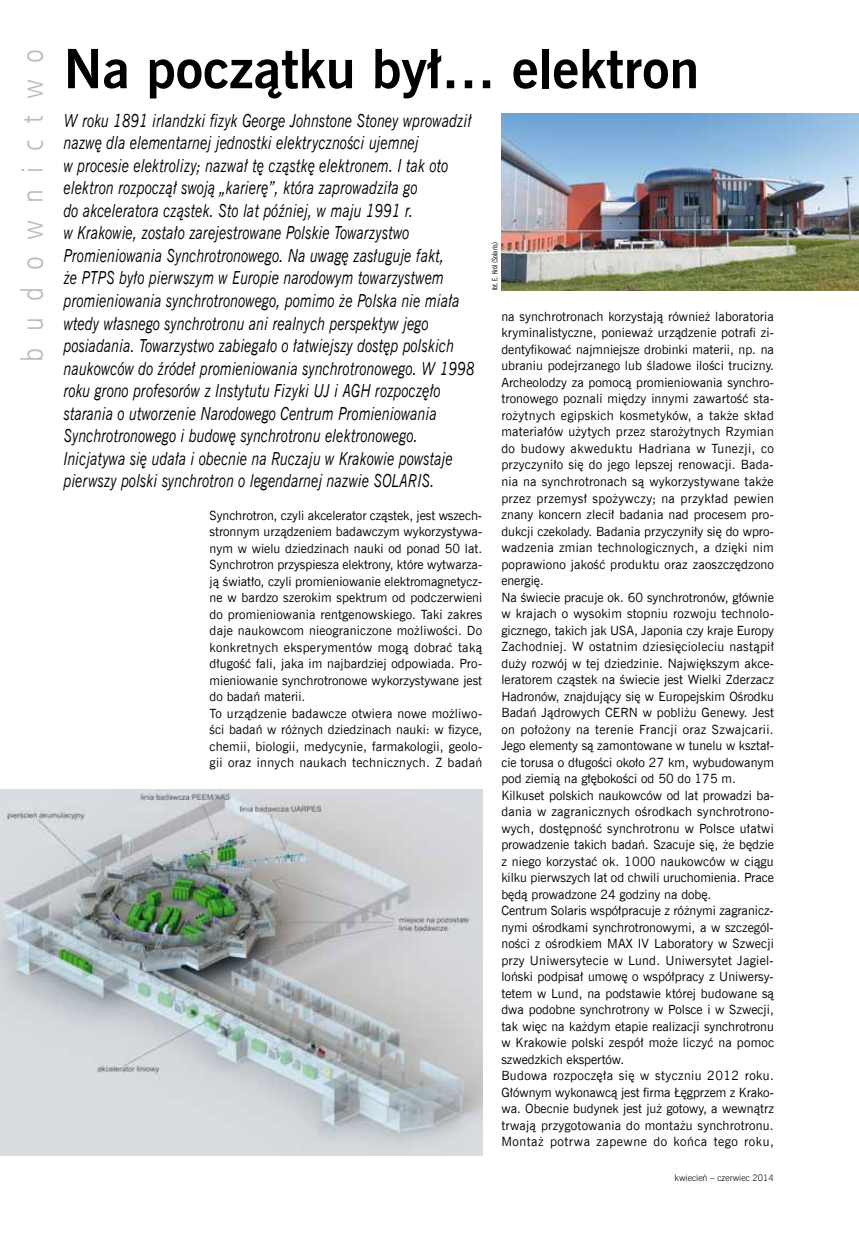
<style>
.page{position:relative;width:859px;height:1234px;background:#fff}
.page>*{position:absolute;margin:0;border:0;box-sizing:border-box;transform-origin:0 0}
.t1{font:700 54px "News Goth EU";color:#000}
.t2{font:30px "Humnst 777 Lt Cn EU";letter-spacing:.55em;color:#bbbdbe}
.t3{font:italic 18px/22.5px "News Goth EU";color:#000;scale:.8 1}
.t4{font:12.75px/16.5px "News Goth EU";letter-spacing:.01em;color:#000}
.t5{font:9px "News Goth Lt EU";color:#000}
.t6{font:7.5px "News Goth Cn EU";color:#000}
</style>
<div class="page">
<img style="left:501px;top:114px;width:358px;height:176px">
<img style="left:0;top:789px;width:482px;height:365px">
<h2 class="t2" style="left:14px;top:361px;width:314px;rotate:-90deg">budownictwo</h2>
<h1 class="t1" style="left:64px;top:35px;width:637px">Na początku był… elektron</h1>
<p class="t3" style="left:64px;top:110px;width:515px">W roku 1891 irlandzki fizyk George Johnstone Stoney wprowadził nazwę dla elementarnej jednostki elektryczności ujemnej<br>w procesie elektrolizy; nazwał tę cząstkę elektronem. I tak oto elektron rozpoczął swoją „karierę”, która zaprowadziła go<br>do akceleratora cząstek. Sto lat później, w maju 1991 r.<br>w Krakowie, zostało zarejestrowane Polskie Towarzystwo Promieniowania Synchrotronowego. Na uwagę zasługuje fakt,<br>że PTPS było pierwszym w Europie narodowym towarzystwem promieniowania synchrotronowego, pomimo że Polska nie miała wtedy własnego synchrotronu ani realnych perspektyw jego posiadania. Towarzystwo zabiegało o łatwiejszy dostęp polskich naukowców do źródeł promieniowania synchrotronowego. W 1998 roku grono profesorów z Instytutu Fizyki UJ i AGH rozpoczęło starania o utworzenie Narodowego Centrum Promieniowania Synchrotronowego i budowę synchrotronu elektronowego.<br>Inicjatywa się udała i obecnie na Ruczaju w Krakowie powstaje pierwszy polski synchrotron o legendarnej nazwie SOLARIS.</p>
<p class="t4" style="left:210px;top:507px;width:274px">Synchrotron, czyli akcelerator cząstek, jest wszech&shy;stronnym urządzeniem badawczym wykorzystywa&shy;nym w wielu dziedzinach nauki od ponad 50 lat.<br>Synchrotron przyspiesza elektrony, które wytwarza&shy;ją światło, czyli promieniowanie elektromagnetycz&shy;ne w bardzo szerokim spektrum od podczerwieni do promieniowania rentgenowskiego. Taki zakres daje naukowcom nieograniczone możliwości. Do konkretnych eksperymentów mogą dobrać taką długość fali, jaka im najbardziej odpowiada. Pro&shy;mieniowanie synchrotronowe wykorzystywane jest do badań materii.<br>To urządzenie badawcze otwiera nowe możliwo&shy;ści badań w różnych dziedzinach nauki: w fizyce, chemii, biologii, medycynie, farmakologii, geolo&shy;gii oraz innych naukach technicznych. Z badań</p>
<p class="t6" style="left:490px;top:290px;width:50px;rotate:-90deg">fot. E. Król (Solaris)</p>
<p class="t4" style="left:501px;top:308px;width:274px">na synchrotronach korzystają również laboratoria kryminalistyczne, ponieważ urządzenie potrafi zi&shy;dentyfikować najmniejsze drobinki materii, np. na ubraniu podejrzanego lub śladowe ilości trucizny.<br>Archeolodzy za pomocą promieniowania synchro&shy;tronowego poznali między innymi zawartość sta&shy;rożytnych egipskich kosmetyków, a także skład materiałów użytych przez starożytnych Rzymian do budowy akweduktu Hadriana w Tunezji, co przyczyniło się do jego lepszej renowacji. Bada&shy;nia na synchrotronach są wykorzystywane także przez przemysł spożywczy; na przykład pewien znany koncern zlecił badania nad procesem pro&shy;dukcji czekolady. Badania przyczyniły się do wpro&shy;wadzenia zmian technologicznych, a dzięki nim poprawiono jakość produktu oraz zaoszczędzono energię.<br>Na świecie pracuje ok. 60 synchrotronów, głównie w krajach o wysokim stopniu rozwoju technolo&shy;gicznego, takich jak USA, Japonia czy kraje Europy Zachodniej. W ostatnim dziesięcioleciu nastąpił duży rozwój w tej dziedzinie. Największym akce&shy;leratorem cząstek na świecie jest Wielki Zderzacz Hadronów, znajdujący się w Europejskim Ośrodku Badań Jądrowych CERN w pobliżu Genewy. Jest on położony na terenie Francji oraz Szwajcarii.<br>Jego elementy są zamontowane w tunelu w kształ&shy;cie torusa o długości około 27 km, wybudowanym pod ziemią na głębokości od 50 do 175 m.<br>Kilkuset polskich naukowców od lat prowadzi ba&shy;dania w zagranicznych ośrodkach synchrotrono&shy;wych, dostępność synchrotronu w Polsce ułatwi prowadzenie takich badań. Szacuje się, że będzie z niego korzystać ok. 1000 naukowców w ciągu kilku pierwszych lat od chwili uruchomienia. Prace będą prowadzone 24 godziny na dobę.<br>Centrum Solaris współpracuje z różnymi zagranicz&shy;nymi ośrodkami synchrotronowymi, a w szczegól&shy;ności z ośrodkiem MAX IV Laboratory w Szwecji przy Uniwersytecie w Lund. Uniwersytet Jagiel&shy;loński podpisał umowę o współpracy z Uniwersy&shy;tetem w Lund, na podstawie której budowane są dwa podobne synchrotrony w Polsce i w Szwecji, tak więc na każdym etapie realizacji synchrotronu w Krakowie polski zespół może liczyć na pomoc szwedzkich ekspertów.<br>Budowa rozpoczęła się w styczniu 2012 roku.<br>Głównym wykonawcą jest firma Łęgprzem z Krako&shy;wa. Obecnie budynek jest już gotowy, a wewnątrz trwają przygotowania do montażu synchrotronu.<br>Montaż potrwa zapewne do końca tego roku,</p>
<p class="t5" style="left:675px;top:1171px;width:101px">kwiecień – czerwiec 2014</p>
</div>
